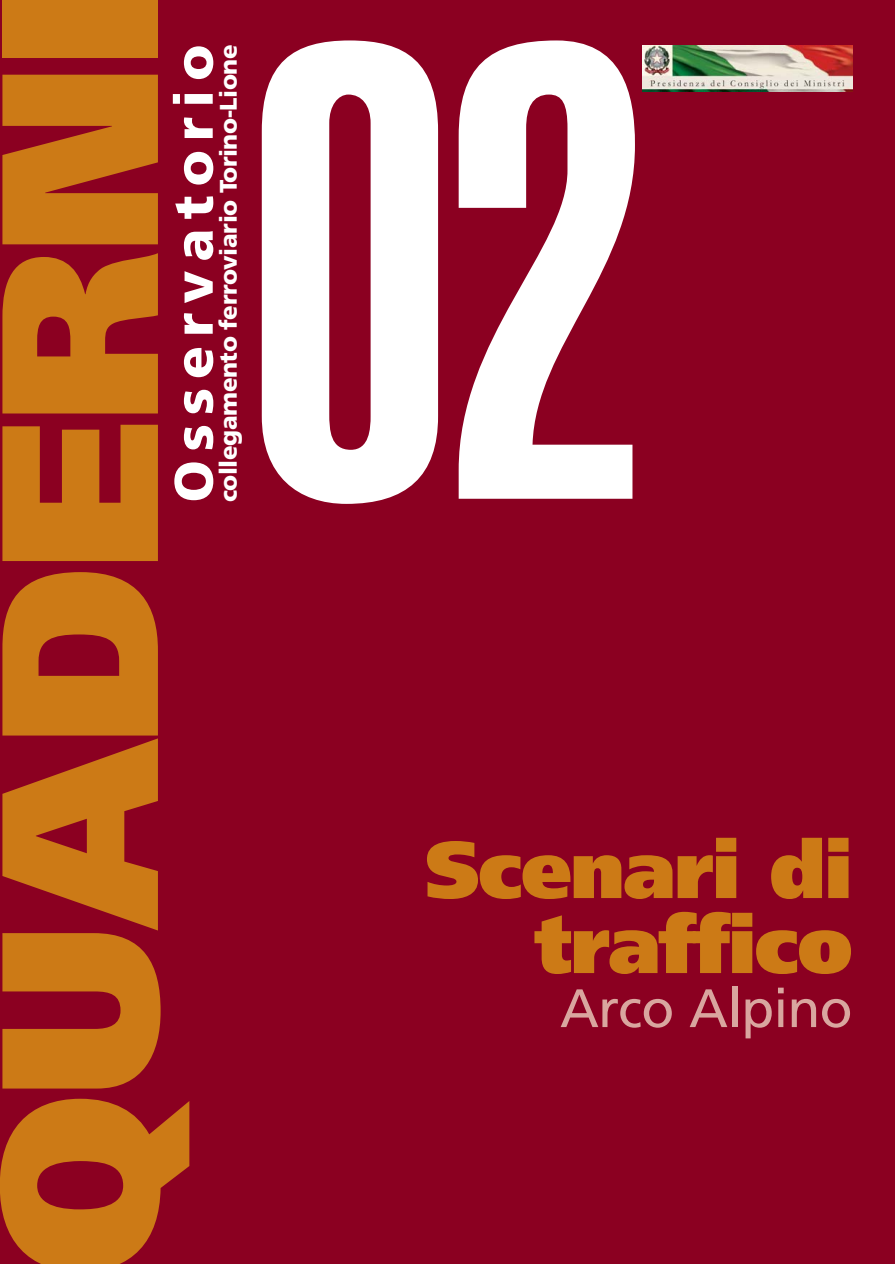
<style>
.page{position:relative;width:895px;height:1264px;background:#8b0021}
.page>*{position:absolute;margin:0;border:0;box-sizing:border-box;transform-origin:0 0}
.t1{font:900 extra-condensed 636.45px "Helvetica";color:#fff}
.t2{font:900 222.6px "Frutiger";letter-spacing:-.02em;color:#cc7a16}
.t3{font:900 80.4px/75px "Frutiger";letter-spacing:-.02em;color:#cc7a16;text-align:right}
.t4{font:900 54px "Frutiger";letter-spacing:.17em;color:#fff}
.t5{font:54px "Frutiger";letter-spacing:-.015em;color:#d9a69f}
.t6{font:900 24px "Frutiger";letter-spacing:-.02em;color:#fff}
</style>
<div class="page">
<img style="left:642px;top:45px;width:210px;height:46px">
<h2 class="t2" style="left:-9px;top:1276px;width:1290px;rotate:-90deg">QUADERNI</h2>
<h3 class="t4" style="left:172px;top:502px;width:459px;rotate:-90deg">Osservatorio</h3>
<p class="t6" style="left:219px;top:502px;width:459px;rotate:-90deg">collegamento ferroviario Torino-Lione</p>
<h1 class="t1" style="left:244px;top:46px;width:410px">02</h1>
<h3 class="t3" style="left:425px;top:839px;width:429px">Scenari di traffico</h3>
<h3 class="t5" style="left:560px;top:986px;width:294px">Arco Alpino</h3>
</div>
